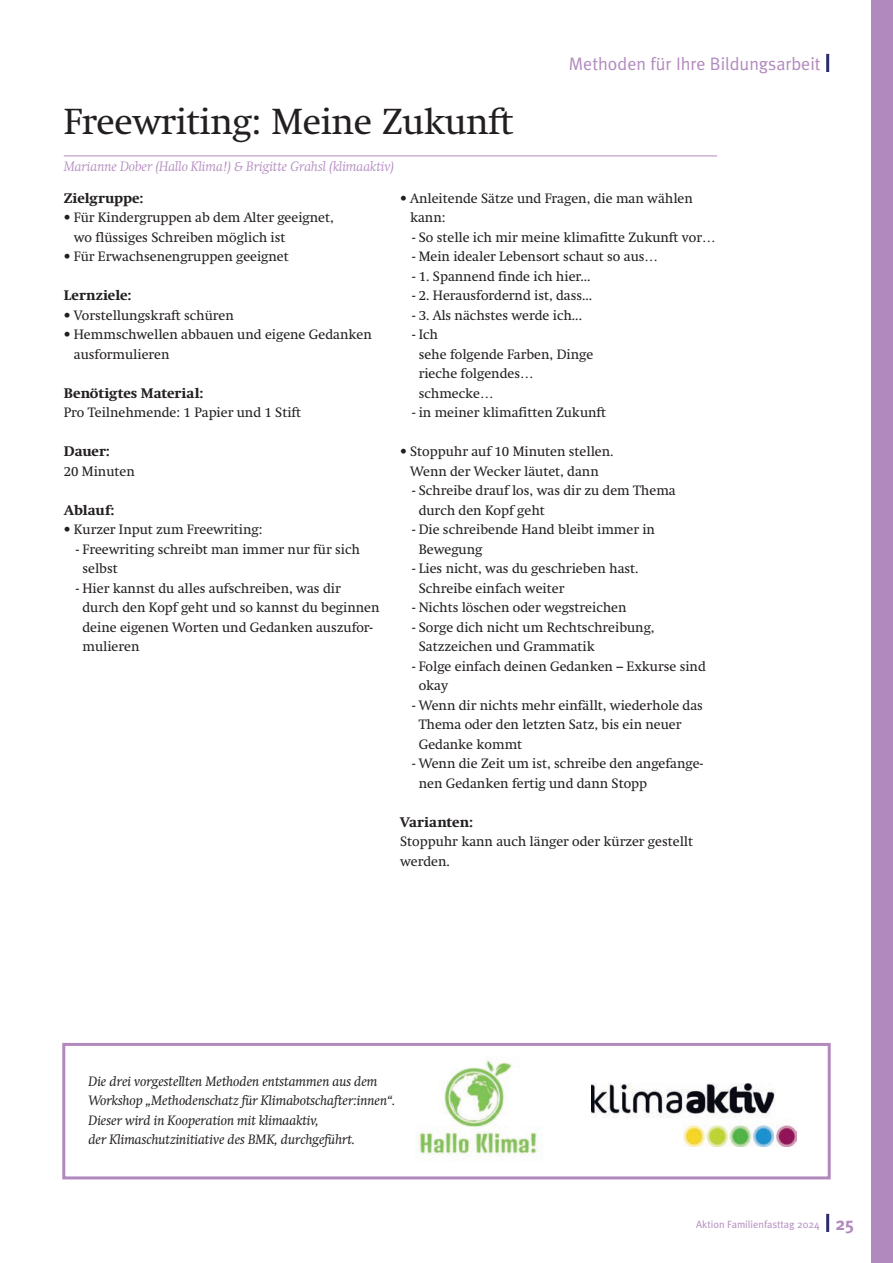
<style>
.page{position:relative;width:893px;height:1263px;background:#fff}
.page>*{position:absolute;margin:0;border:0;box-sizing:border-box;transform-origin:0 0}
.t1{font:36px "Swift";letter-spacing:-.01em;color:#231f20}
.t2{font:18px "Meta Plus";color:#b289be}
.t3{font:13.5px/19.5px "Swift";color:#231f20}
.t4{font:italic 13.5px/19.5px "Swift";color:#231f20}
.t5{font:800 13.5px "Swift";letter-spacing:.005em;color:#231f20}
.t6{font:italic 300 13.5px "Swift";color:#b289be}
.t7{font:10.5px "Meta Plus";color:#b289be}
.s1{font-weight:700;font-size:18px}
</style>
<div class="page">
<hr style="left:826px;top:1214px;width:3px;height:18px;background:#2d2b6f">
<hr style="left:826px;top:54px;width:3px;height:18px;background:#2d2b6f">
<div style="left:872px;top:0;width:21px;height:1263px;background:#b289be"></div>
<img style="left:405px;top:1060px;width:147px;height:120px">
<img style="left:591px;top:1084px;width:205px;height:62px">
<hr style="left:64px;top:156px;width:653px;height:1px;background:#b289be">
<div style="left:62px;top:1043px;width:769px;height:136px;border:3px solid #b289be"></div>
<h1 class="t1" style="left:64px;top:101px;width:451px">Freewriting: Meine Zukunft</h1>
<p class="t6" style="left:64px;top:159px;width:332px">Marianne Dober (Hallo Klima!) &amp; Brigitte Grahsl (klimaaktiv)</p>
<h2 class="t2" style="left:569px;top:53px;width:253px">Methoden für Ihre Bildungsarbeit</h2>
<p class="t5" style="left:64px;top:190px;width:81px">Zielgruppe:</p>
<p class="t3" style="left:74px;top:208px;width:262px;text-indent:-10px">• Für Kindergruppen ab dem Alter geeignet, wo flüssiges Schreiben möglich ist</p>
<p class="t3" style="left:64px;top:247px;width:227px">• Für Erwachsenengruppen geeignet</p>
<p class="t5" style="left:64px;top:287px;width:69px">Lernziele:</p>
<p class="t3" style="left:64px;top:305px;width:172px">• Vorstellungskraft schüren</p>
<p class="t3" style="left:74px;top:325px;width:299px;text-indent:-10px">• Hemmschwellen abbauen und eigene Gedanken ausformulieren</p>
<p class="t5" style="left:64px;top:385px;width:141px">Benötigtes Material:</p>
<p class="t3" style="left:64px;top:403px;width:239px">Pro Teilnehmende: 1 Papier und 1 Stift</p>
<p class="t5" style="left:64px;top:443px;width:48px">Dauer:</p>
<p class="t3" style="left:64px;top:461px;width:73px">20 Minuten</p>
<p class="t5" style="left:64px;top:502px;width:52px">Ablauf:</p>
<p class="t3" style="left:64px;top:520px;width:200px">• Kurzer Input zum Freewriting:</p>
<p class="t3" style="left:82px;top:539px;width:279px;text-indent:-7px">- Freewriting schreibt man immer nur für sich selbst</p>
<p class="t3" style="left:82px;top:578px;width:299px;text-indent:-7px">- Hier kannst du alles aufschreiben, was dir durch den Kopf geht und so kannst du beginnen deine eigenen Worten und Gedanken auszufor&shy;mulieren</p>
<p class="t3" style="left:410px;top:188px;width:284px;text-indent:-10px">• Anleitende Sätze und Fragen, die man wählen kann:</p>
<p class="t3" style="left:412px;top:227px;width:305px">- So stelle ich mir meine klimafitte Zukunft vor…</p>
<p class="t3" style="left:412px;top:247px;width:248px">- Mein idealer Lebensort schaut so aus…</p>
<p class="t3" style="left:412px;top:266px;width:180px">- 1. Spannend finde ich hier...</p>
<p class="t3" style="left:412px;top:286px;width:182px">- 2. Herausfordernd ist, dass...</p>
<p class="t3" style="left:412px;top:305px;width:172px">- 3. Als nächstes werde ich...</p>
<p class="t3" style="left:419px;top:325px;width:176px;text-indent:-7px">- Ich<br>sehe folgende Farben, Dinge rieche folgendes… schmecke…</p>
<p class="t3" style="left:412px;top:403px;width:196px">- in meiner klimafitten Zukunft</p>
<p class="t3" style="left:400px;top:442px;width:215px;text-align:center">• Stoppuhr auf 10 Minuten stellen.<br>Wenn der Wecker läutet, dann</p>
<p class="t3" style="left:419px;top:481px;width:259px;text-indent:-7px">- Schreibe drauf los, was dir zu dem Thema durch den Kopf geht</p>
<p class="t3" style="left:419px;top:520px;width:238px;text-indent:-7px">- Die schreibende Hand bleibt immer in<br>Bewegung</p>
<p class="t3" style="left:419px;top:559px;width:221px;text-indent:-7px">- Lies nicht, was du geschrieben hast.<br>Schreibe einfach weiter</p>
<p class="t3" style="left:412px;top:598px;width:216px">- Nichts löschen oder wegstreichen</p>
<p class="t3" style="left:419px;top:617px;width:237px;text-indent:-7px">- Sorge dich nicht um Rechtschreibung,<br>Satzzeichen und Grammatik</p>
<p class="t3" style="left:419px;top:656px;width:289px;text-indent:-7px">- Folge einfach deinen Gedanken – Exkurse sind okay</p>
<p class="t3" style="left:419px;top:695px;width:286px;text-indent:-7px">- Wenn dir nichts mehr einfällt, wiederhole das<br>Thema oder den letzten Satz, bis ein neuer<br>Gedanke kommt</p>
<p class="t3" style="left:419px;top:754px;width:286px;text-indent:-7px">- Wenn die Zeit um ist, schreibe den angefange&shy;nen Gedanken fertig und dann Stopp</p>
<p class="t5" style="left:400px;top:814px;width:75px">Varianten:</p>
<p class="t3" style="left:400px;top:832px;width:295px">Stoppuhr kann auch länger oder kürzer gestellt werden.</p>
<p class="t4" style="left:88px;top:1071px;width:308px">Die drei vorgestellten Methoden entstammen aus dem Workshop „Methodenschatz für Klimabotschafter:innen“.<br>Dieser wird in Kooperation mit klimaaktiv,<br>der Klimaschutzinitiative des BMK, durchgeführt.</p>
<p class="t7" style="left:696px;top:1218px;width:160px">Aktion Familienfasttag 2024 <span class="s1">25</span></p>
</div>
